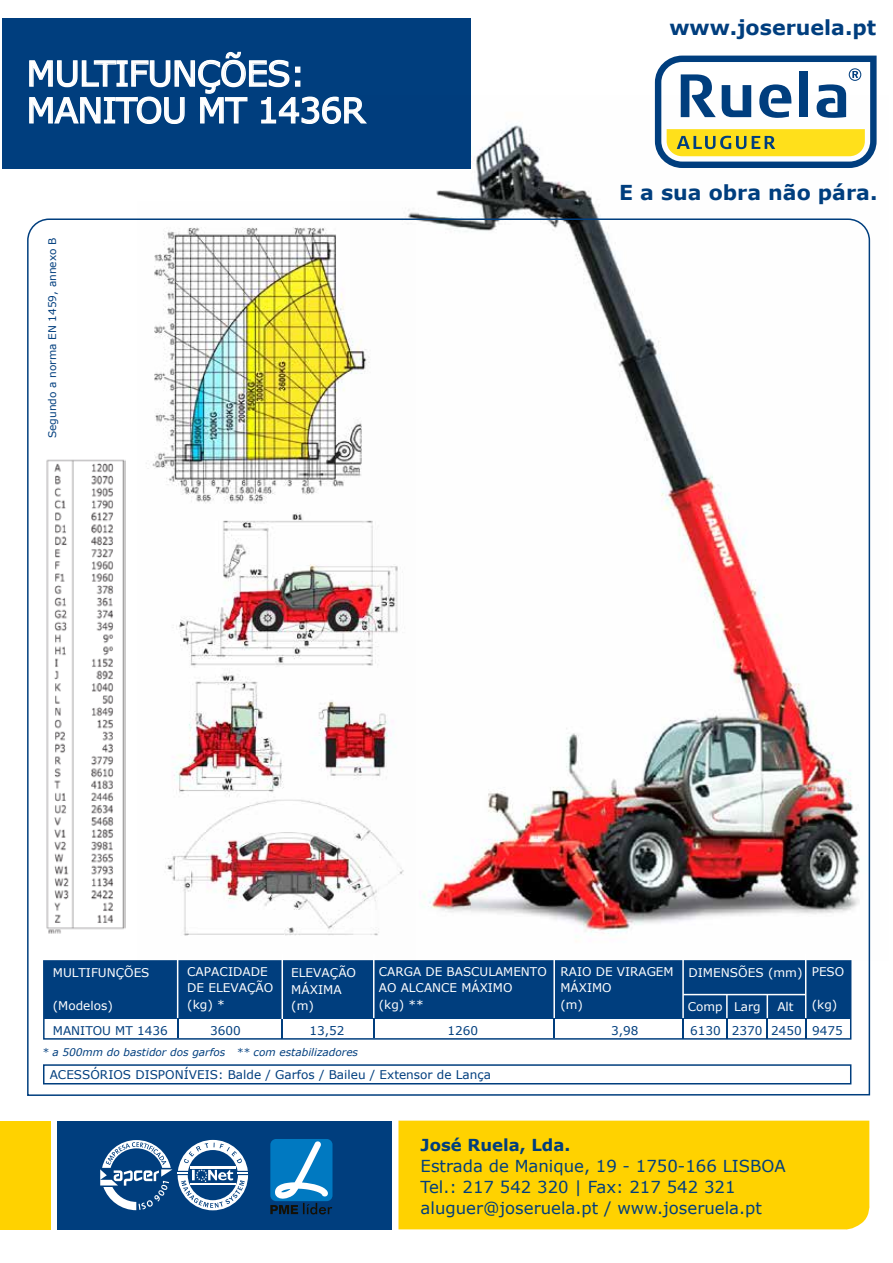
<style>
.page{position:relative;width:893px;height:1263px;background:#fff}
.page>*{position:absolute;margin:0;border:0;box-sizing:border-box;transform-origin:0 0}
.t1{font:34.5px/36.8px "Verdana";letter-spacing:-.025em;color:#fff}
.t2{font:700 20.55px "Verdana";color:#003e7e}
.t3{font:16.5px/21px "Verdana";color:#003e7e}
.t4{font:700 16.5px "Verdana";color:#003e7e}
.t5{font:12px/16.5px "Verdana";color:#fff}
.t6{font:12px "Verdana";color:#003e7e}
.t7{font:italic 10.5px "Verdana";color:#003e7e}
.t8{font:10.5px "Verdana";color:#003e7e}
</style>
<div class="page">
<div style="left:2px;top:18px;width:468px;height:150px;background:#003e7e"></div>
<svg style="left:29px;top:51px;width:321px;height:73px"></svg>
<img style="left:350px;top:95px;width:305px;height:123px">
<img style="left:27px;top:218px;width:844px;height:878px">
<svg style="left:655px;top:56px;width:222px;height:112px"></svg>
<div style="left:398px;top:1121px;width:472px;height:109px;background:#ffd200"></div>
<div style="left:57px;top:1121px;width:335px;height:108px;background:#003e7e"></div>
<div style="left:0;top:1121px;width:50px;height:108px;background:#ffd200"></div>
<svg style="left:100px;top:1140px;width:72px;height:70px"></svg>
<svg style="left:178px;top:1140px;width:70px;height:70px"></svg>
<div style="left:270px;top:1139px;width:62px;height:62px;background:#0079c1;border-radius:6px"></div>
<svg style="left:270px;top:1141px;width:62px;height:73px"></svg>
<div style="left:43px;top:1064px;width:808px;height:20px;border:2px solid #003e7e"></div>
<div style="left:44px;top:961px;width:807px;height:57px;background:#003e7e"></div>
<hr style="left:726px;top:995px;width:2px;height:30px;background:#fff">
<hr style="left:767px;top:995px;width:1px;height:30px;background:#fff">
<hr style="left:683px;top:994px;width:122px;height:1px;background:#fff">
<div style="left:43px;top:960px;width:808px;height:80px;border:2px solid #003e7e"></div>
<hr style="left:177px;top:954px;width:1px;height:73px;background:#fff">
<hr style="left:281px;top:954px;width:2px;height:73px;background:#fff">
<hr style="left:373px;top:954px;width:1px;height:72px;background:#fff">
<hr style="left:553px;top:954px;width:2px;height:72px;background:#fff">
<hr style="left:682px;top:954px;width:2px;height:72px;background:#fff">
<hr style="left:805px;top:954px;width:1px;height:72px;background:#fff">
<svg style="left:177px;top:1018px;width:1px;height:20px"></svg>
<hr style="left:281px;top:1018px;width:2px;height:20px;background:#003e7e">
<svg style="left:373px;top:1018px;width:1px;height:20px"></svg>
<hr style="left:726px;top:1018px;width:2px;height:20px;background:#003e7e">
<svg style="left:767px;top:1018px;width:1px;height:20px"></svg>
<hr style="left:553px;top:1018px;width:2px;height:20px;background:#003e7e">
<hr style="left:682px;top:1018px;width:2px;height:20px;background:#003e7e">
<svg style="left:805px;top:1018px;width:1px;height:20px"></svg>
<h1 class="t1" style="left:26px;top:55px;width:340px">MULTIFUNÇÕES:<br>MANITOU MT 1436R</h1>
<p class="t8" style="left:45px;top:438px;width:202px;rotate:-90deg">Segundo a norma EN 1459, annexo B</p>
<h2 class="t2" style="left:669px;top:13px;width:208px">www.joseruela.pt</h2>
<h2 class="t2" style="left:619px;top:178px;width:260px">E a sua obra não pára.</h2>
<p class="t5" style="left:53px;top:964px;width:98px">MULTIFUNÇÕES</p>
<p class="t5" style="left:53px;top:997px;width:62px">(Modelos)</p>
<p class="t5" style="left:187px;top:963px;width:88px">CAPACIDADE<br>DE ELEVAÇÃO (kg) *</p>
<p class="t5" style="left:379px;top:963px;width:169px">CARGA DE BASCULAMENTO</p>
<p class="t5" style="left:688px;top:964px;width:116px">DIMENSÕES (mm)</p>
<p class="t5" style="left:291px;top:964px;width:67px">ELEVAÇÃO<br>MÁXIMA (m)</p>
<p class="t5" style="left:560px;top:963px;width:115px">RAIO DE VIRAGEM<br>MÁXIMO<br>(m)</p>
<p class="t5" style="left:812px;top:963px;width:34px">PESO</p>
<p class="t5" style="left:379px;top:979px;width:135px">AO ALCANCE MÁXIMO (kg) **</p>
<p class="t5" style="left:688px;top:998px;width:74px">Comp Larg</p>
<p class="t5" style="left:777px;top:998px;width:18px">Alt</p>
<p class="t5" style="left:812px;top:996px;width:27px">(kg)</p>
<p class="t6" style="left:53px;top:1022px;width:116px">MANITOU MT 1436</p>
<p class="t6" style="left:210px;top:1022px;width:32px">3600</p>
<p class="t6" style="left:309px;top:1022px;width:37px">13,52</p>
<p class="t6" style="left:448px;top:1022px;width:32px">1260</p>
<p class="t6" style="left:611px;top:1022px;width:29px">3,98</p>
<p class="t6" style="left:690px;top:1022px;width:154px">6130 2370 2450 9475</p>
<p class="t7" style="left:42px;top:1045px;width:318px">* a 500mm do bastidor dos garfos ** com estabilizadores</p>
<p class="t6" style="left:50px;top:1066px;width:443px">ACESSÓRIOS DISPONÍVEIS: Balde / Garfos / Baileu / Extensor de Lança</p>
<h3 class="t4" style="left:421px;top:1134px;width:151px">José Ruela, Lda.</h3>
<h3 class="t3" style="left:421px;top:1156px;width:367px">Estrada de Manique, 19 - 1750-166 LISBOA<br>Tel.: 217 542 320 | Fax: 217 542 321 aluguer@joseruela.pt / www.joseruela.pt</h3>
</div>
